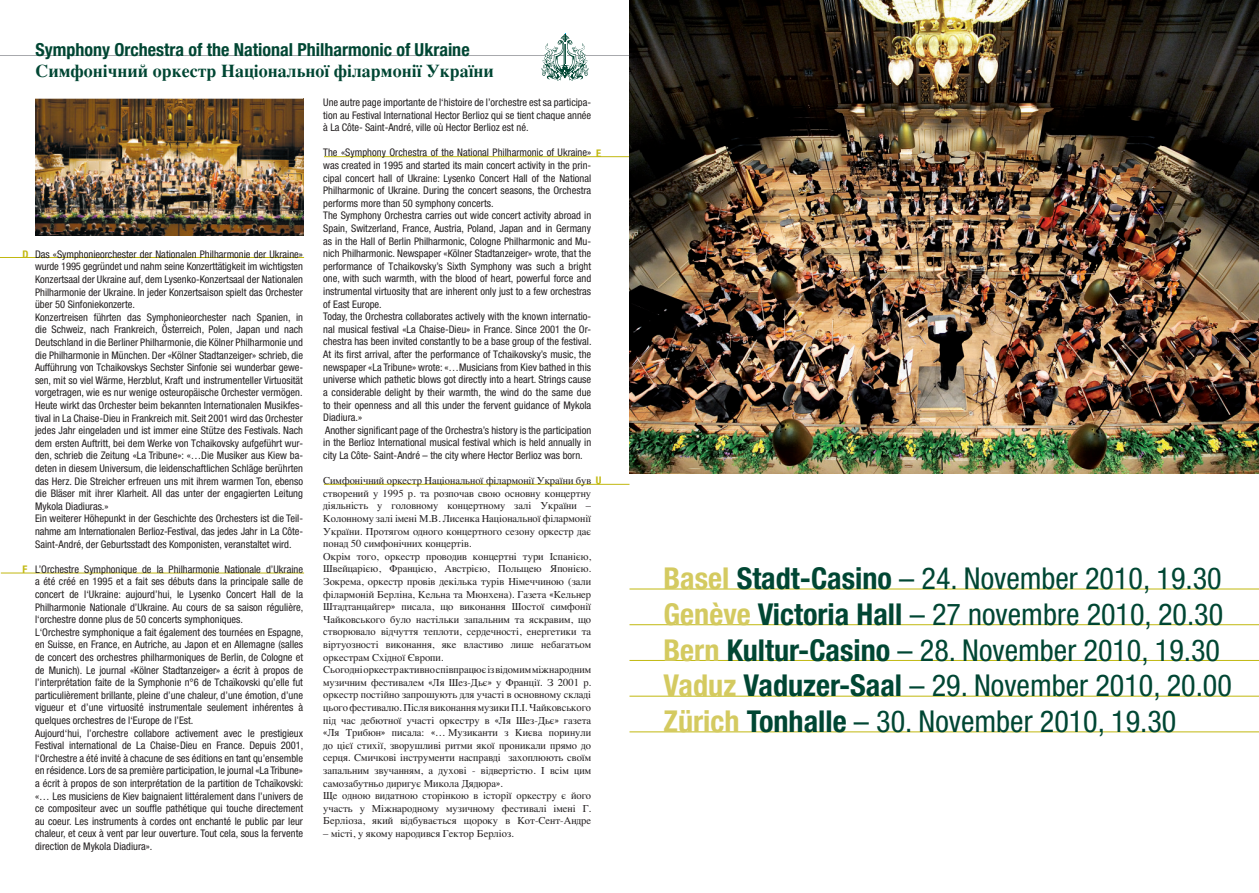
<style>
.page{position:relative;width:1259px;height:893px;background:#fff}
.page>*{position:absolute;margin:0;border:0;box-sizing:border-box;transform-origin:0 0}
.t1{font:condensed 30.15px/35.5px "Helvetica Neue";color:#004633}
.t2{font:700 condensed 18px "Helvetica Neue";color:#004633}
.t3{font:700 18px "Times";color:#004633}
.t4{font:condensed 10.5px/12.6px "Helvetica Neue";color:#231f20}
.t5{font:10.5px/12.6px "Times";color:#231f20}
.t6{font:700 condensed 10.5px "Helvetica Neue";color:#c1b810}
.s1{font-family:"Helvetica Neue";font-stretch:condensed}
.s2{font-family:"Helvetica Neue";font-weight:700;font-stretch:condensed;color:#c1b810}
.s3{font-weight:700;color:#d4ca60}
.s4{font-weight:700}
</style>
<div class="page">
<hr style="left:0;top:55px;width:1259px;height:1px;background:#a8a9ad">
<svg style="left:541px;top:34px;width:47px;height:47px"></svg>
<img style="left:36px;top:99px;width:267px;height:136px">
<hr style="left:1px;top:573px;width:303px;height:1px;background:#c1b810">
<hr style="left:324px;top:156px;width:305px;height:1px;background:#c1b810">
<hr style="left:324px;top:484px;width:305px;height:1px;background:#c1b810">
<hr style="left:0;top:257px;width:304px;height:1px;background:#c1b810">
<img style="left:629px;top:0;width:630px;height:473px">
<hr style="left:629px;top:732px;width:630px;height:1px;background:#c1b810">
<hr style="left:629px;top:696px;width:630px;height:1px;background:#c1b810">
<hr style="left:629px;top:660px;width:630px;height:1px;background:#c1b810">
<hr style="left:629px;top:624px;width:630px;height:1px;background:#c1b810">
<hr style="left:629px;top:589px;width:630px;height:1px;background:#c1b810">
<h2 class="t2" style="left:35px;top:38px;width:436px">Symphony Orchestra of the National Philharmonic of Ukraine</h2>
<h2 class="t3" style="left:35px;top:54px;width:460px">Симфонічний оркестр Національної філармонії України</h2>
<p class="t4" style="left:35px;top:248px;width:269px">Das «Symphonieorchester der Nationalen Philharmonie der Ukraine» wurde 1995 gegründet und nahm seine Konzerttätigkeit im wichtigsten Konzertsaal der Ukraine auf, dem Lysenko-Konzertsaal der Nationalen Philharmonie der Ukraine. In jeder Konzertsaison spielt das Orchester über 50 Sinfoniekonzerte.<br>Konzertreisen führten das Symphonieorchester nach Spanien, in die Schweiz, nach Frankreich, Österreich, Polen, Japan und nach Deutschland in die Berliner Philharmonie, die Kölner Philharmonie und die Philharmonie in München. Der «Kölner Stadtanzeiger» schrieb, die Aufführung von Tchaikovskys Sechster Sinfonie sei wunderbar gewe&shy;sen, mit so viel Wärme, Herzblut, Kraft und instrumenteller Virtuosität vorgetragen, wie es nur wenige osteuropäische Orchester vermögen.<br>Heute wirkt das Orchester beim bekannten Internationalen Musikfes&shy;tival in La Chaise-Dieu in Frankreich mit. Seit 2001 wird das Orchester jedes Jahr eingeladen und ist immer eine Stütze des Festivals. Nach dem ersten Auftritt, bei dem Werke von Tchaikovsky aufgeführt wur&shy;den, schrieb die Zeitung «La Tribune»: «…Die Musiker aus Kiew ba&shy;deten in diesem Universum, die leidenschaftlichen Schläge berührten das Herz. Die Streicher erfreuen uns mit ihrem warmen Ton, ebenso die Bläser mit ihrer Klarheit. All das unter der engagierten Leitung Mykola Diadiuras.»<br>Ein weiterer Höhepunkt in der Geschichte des Orchesters ist die Teil&shy;nahme am Internationalen Berlioz-Festival, das jedes Jahr in La Côte-Saint-André, der Geburtsstadt des Komponisten, veranstaltet wird.</p>
<p class="t4" style="left:35px;top:563px;width:270px">L’Orchestre Symphonique de la Philharmonie Nationale d’Ukraine a été créé en 1995 et a fait ses débuts dans la principale salle de concert de l‘Ukraine: aujourd’hui, le Lysenko Concert Hall de la Philharmonie Nationale d’Ukraine. Au cours de sa saison régulière, l‘orchestre donne plus de 50 concerts symphoniques.<br>L‘Orchestre symphonique a fait également des tournées en Espagne, en Suisse, en France, en Autriche, au Japon et en Allemagne (salles de concert des orchestres philharmoniques de Berlin, de Cologne et de Munich). Le journal «Kölner Stadtanzeiger» a écrit à propos de l’interprétation faite de la Symphonie n°6 de Tchaïkovski qu’elle fut particulièrement brillante, pleine d’une chaleur, d’une émotion, d’une vigueur et d’une virtuosité instrumentale seulement inhérentes à quelques orchestres de l‘Europe de l’Est.<br>Aujourd‘hui, l’orchestre collabore activement avec le prestigieux Festival international de La Chaise-Dieu en France. Depuis 2001, l‘Orchestre a été invité à chacune de ses éditions en tant qu’ensemble en résidence. Lors de sa première participation, le journal «La Tribune» a écrit à propos de son interprétation de la partition de Tchaïkovski: «… Les musiciens de Kiev baignaient littéralement dans l’univers de ce compositeur avec un souffle pathétique qui touche directement au coeur. Les instruments à cordes ont enchanté le public par leur chaleur, et ceux à vent par leur ouverture. Tout cela, sous la fervente direction de Mykola Diadiura».</p>
<p class="t6" style="left:23px;top:248px;width:8px">D</p>
<p class="t6" style="left:23px;top:563px;width:6px">F</p>
<p class="t4" style="left:323px;top:96px;width:269px;text-align:justify">Une autre page importante de l‘histoire de l’orchestre est sa participa&shy;tion au Festival International Hector Berlioz qui se tient chaque année à La Côte- Saint-André, ville où Hector Berlioz est né.</p>
<p class="t4" style="left:323px;top:146px;width:270px">The «Symphony Orchestra of the National Philharmonic of Ukraine» was created in 1995 and started its main concert activity in the prin&shy;cipal concert hall of Ukraine: Lysenko Concert Hall of the National Philharmonic of Ukraine. During the concert seasons, the Orchestra performs more than 50 symphony concerts.<br>The Symphony Orchestra carries out wide concert activity abroad in Spain, Switzerland, France, Austria, Poland, Japan and in Germany as in the Hall of Berlin Philharmonic, Cologne Philharmonic and Mu&shy;nich Philharmonic. Newspaper «Kölner Stadtanzeiger» wrote, that the performance of Tchaikovsky’s Sixth Symphony was such a bright one, with such warmth, with the blood of heart, powerful force and instrumental virtuosity that are inherent only just to a few orchestras of East Europe.<br>Today, the Orchestra collaborates actively with the known internatio&shy;nal musical festival «La Chaise-Dieu» in France. Since 2001 the Or&shy;chestra has been invited constantly to be a base group of the festival.<br>At its first arrival, after the performance of Tchaikovsky’s music, the newspaper «La Tribune» wrote: «…Musicians from Kiev bathed in this universe which pathetic blows got directly into a heart. Strings cause a considerable delight by their warmth, the wind do the same due to their openness and all this under the fervent guidance of Mykola Diadiura.»<br>Another significant page of the Orchestra’s history is the participation in the Berlioz International musical festival which is held annually in city La Côte- Saint-André – the city where Hector Berlioz was born.</p>
<p class="t5" style="left:323px;top:486px;width:269px">створений у 1995 р. та розпочав свою основну концертну діяльність у головному концертному залі України – Колонному залі імені М.В. Лисенка Національної філармонії України. Протягом одного концертного сезону оркестр дає понад 50 симфонічних концертів.<br>Окрім того, оркестр проводив концертні тури Іспанією, Швейцарією, Францією, Австрією, Польщею Японією.<br>Зокрема, оркестр провів декілька турів Німеччиною (зали філармоній Берліна, Кельна та Мюнхена). Газета <span class="s1">«</span>Кельнер Штадтанцайгер<span class="s1">»</span> писала, що виконання Шостої симфонії Чайковського було настільки запальним та яскравим, що створювало відчуття теплоти, сердечності, енергетики та віртуозності виконання, яке властиво лише небагатьом оркестрам Східної Європи.<br>Сьогодні оркестр активно співпрацює із відомим міжнародним музичним фестивалем <span class="s1">«</span>Ля Шез-Дьє<span class="s1">»</span> у Франції. З 2001 р. оркестр постійно запрошують для участі в основному складі цього фестивалю. Після виконання музики П.І. Чайковського під час дебютної участі оркестру в <span class="s1">«</span>Ля Шез-Дьє<span class="s1">»</span> газета <span class="s1">«</span>Ля Трибюн<span class="s1">»</span> писала: <span class="s1">«</span>… Музиканти з Києва поринули до цієї стихії, зворушливі ритми якої проникали прямо до серця. Смичкові інструменти насправді захоплюють своїм запальним звучанням, а духові - відвертістю. І всім цим самозабутньо диригує Микола Дядюра<span class="s1">»</span>.<br>Ще одною видатною сторінкою в історії оркестру є його участь у Міжнародному музичному фестивалі імені Г.<br>Берліоза, який відбувається щороку в Кот-Сент-Андре</p>
<p class="t5" style="left:323px;top:826px;width:192px">– місті, у якому народився Гектор Берліоз.</p>
<p class="t6" style="left:596px;top:146px;width:7px">E</p>
<p class="t5" style="left:323px;top:473px;width:280px">Симфонічний оркестр Національної філармонії України був <span class="s2">U</span></p>
<h1 class="t1" style="left:663px;top:561px;width:570px"><span class="s3">Basel</span> <span class="s4">Stadt-Casino</span> – 24. November 2010, 19.30<br><span class="s3">Genève</span> <span class="s4">Victoria Hall</span> – 27 novembre 2010, 20.30<br><span class="s3">Bern</span> <span class="s4">Kultur-Casino</span> – 28. November 2010, 19.30<br><span class="s3">Vaduz</span> <span class="s4">Vaduzer-Saal</span> – 29. November 2010, 20.00<br><span class="s3">Zürich</span> <span class="s4">Tonhalle</span> – 30. November 2010, 19.30</h1>
</div>
